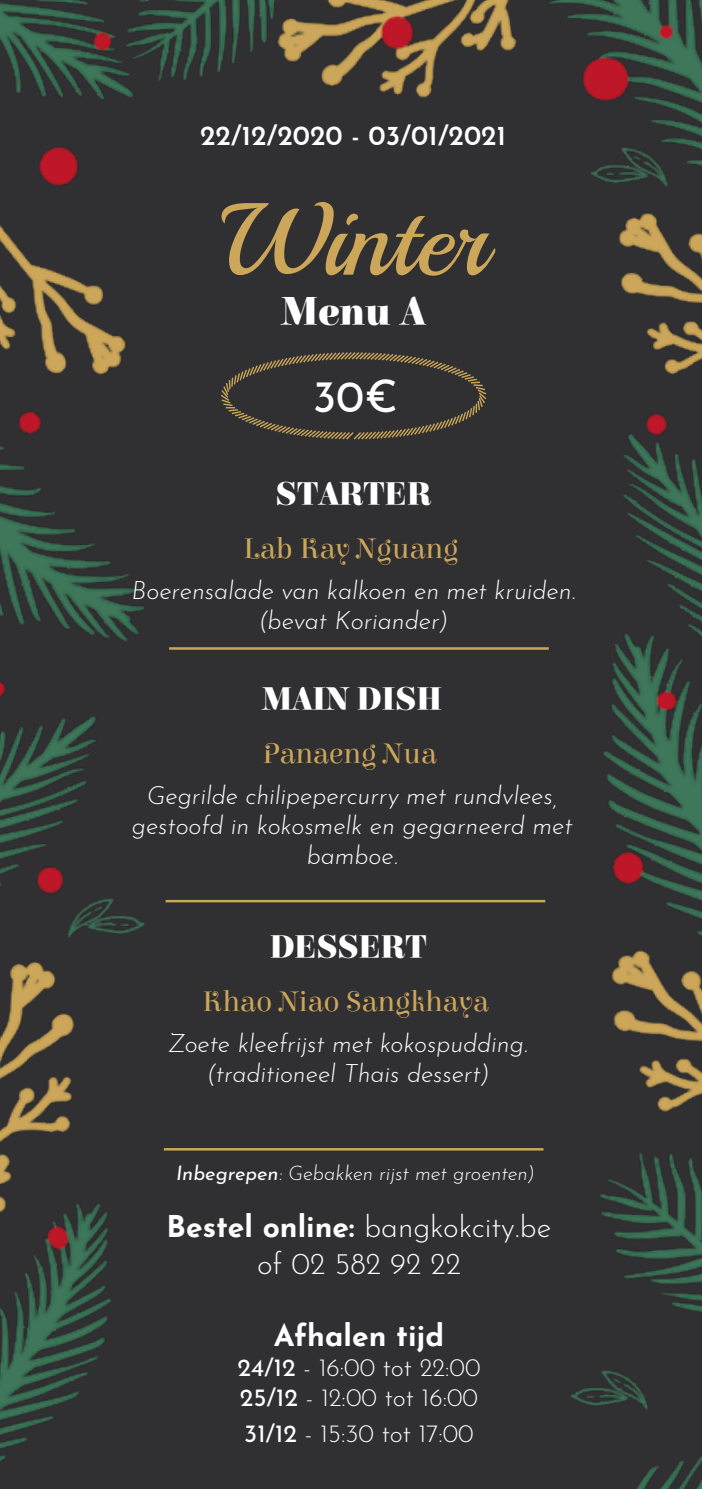
<style>
.page{position:relative;width:702px;height:1489px;background:#fff}
.page>*{position:absolute;margin:0;border:0;box-sizing:border-box;transform-origin:0 0}
.t1{font:102.5px "Playball";color:#cca75a}
.t2{font:45px "Josefin Sans";color:#fff}
.t3{font:900 40px "Elsie";color:#fff}
.t4{font:900 32.5px "Elsie";color:#fff}
.t5{font:30px "Elsie Swash Caps";color:#cca75a}
.t6{font:300 30px/36px "Josefin Sans";color:#fff;text-align:center}
.t7{font:700 30px "Josefin Sans";color:#fff}
.t8{font:600 27.5px "Josefin Sans";color:#fff}
.t9{font:italic 300 25px/30px "Josefin Sans";color:#fff;text-align:center}
.t10{font:300 25px/30px "Josefin Sans";color:#fff}
.t11{font:italic 300 20px "Josefin Sans";color:#fff}
.s1{font-weight:400}
.s2{font-weight:700}
</style>
<div class="page">
<img style="left:0;top:0;width:702px;height:1488px">
<svg style="left:219px;top:350px;width:269px;height:91px;background:#3c3834"></svg>
<hr style="left:169px;top:647px;width:379px;height:2px;background:#cca75a">
<hr style="left:166px;top:899px;width:379px;height:3px;background:#cca75a">
<hr style="left:164px;top:1147px;width:379px;height:3px;background:#cca75a">
<p class="t8" style="left:200px;top:111px;width:307px">22/12/2020 - 03/01/2021</p>
<h1 class="t1" style="left:220px;top:177px;width:268px">Winter</h1>
<h3 class="t3" style="left:282px;top:289px;width:145px">Menu A</h3>
<h2 class="t2" style="left:313px;top:358px;width:87px">30€</h2>
<h3 class="t4" style="left:276px;top:476px;width:157px">STARTER</h3>
<p class="t5" style="left:243px;top:532px;width:216px">Lab Kay Nguang</p>
<p class="t9" style="left:132px;top:573px;width:445px">Boerensalade van kalkoen en met kruiden. (bevat Koriander)</p>
<h3 class="t4" style="left:262px;top:681px;width:181px">MAIN DISH</h3>
<p class="t5" style="left:262px;top:737px;width:176px">Panaeng Nua</p>
<p class="t9" style="left:132px;top:778px;width:442px">Gegrilde chilipepercurry met rundvlees, gestoofd in kokosmelk en gegarneerd met bamboe.</p>
<h3 class="t4" style="left:270px;top:929px;width:159px">DESSERT</h3>
<p class="t5" style="left:202px;top:985px;width:288px">Khao Niao Sangkhaya</p>
<p class="t9" style="left:169px;top:1026px;width:361px">Zoete kleefrijst met kokospudding. (traditioneel Thais dessert)</p>
<p class="t11" style="left:176px;top:1156px;width:360px"><span class="s1">Inbegrepen</span>: Gebakken rijst met groenten)</p>
<p class="t6" style="left:167px;top:1205px;width:386px"><span class="s2">Bestel online:</span> bangkokcity.be of 02 582 92 22</p>
<p class="t7" style="left:274px;top:1308px;width:172px">Afhalen tijd</p>
<p class="t10" style="left:237px;top:1349px;width:244px"><span class="s1">24/12</span> - 16:00 tot 22:00<br><span class="s1">25/12</span> - 12:00 tot 16:00</p>
<p class="t10" style="left:244px;top:1415px;width:231px"><span class="s1">31/12</span> - 15:30 tot 17:00</p>
</div>
